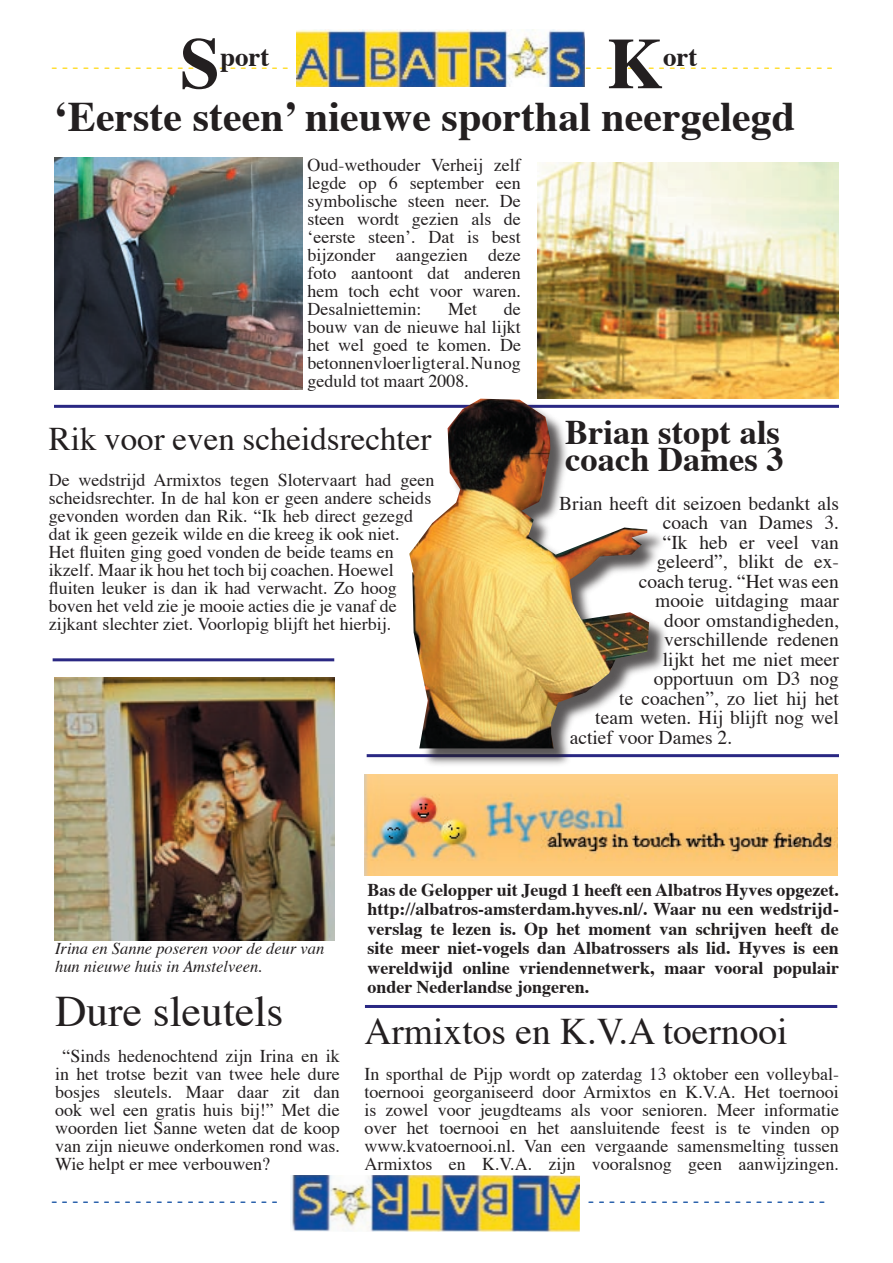
<style>
.page{position:relative;width:893px;height:1263px;background:#fff}
.page>*{position:absolute;margin:0;border:0;box-sizing:border-box;transform-origin:0 0}
.t1{font:700 72px "Times";color:#231f20}
.t2{font:43.5px "Times";color:#231f20}
.t3{font:700 42px "Times";color:#231f20}
.t4{font:37.5px "Times";color:#231f20}
.t5{font:700 34.5px/27px "Times";color:#231f20}
.t6{font:33px "Times";color:#231f20}
.t7{font:700 27px "Times";color:#231f20}
.t8{font:19.5px "Times";color:#231f20}
.t9{font:18px/18px "Times";color:#231f20;text-align:justify}
.t10{font:700 18px/19.5px "Times";color:#231f20;text-align:justify}
.t11{font:18px "Times";color:#ffda19}
.t12{font:18px "Times";color:#0f4da1}
.t13{font:italic 16.5px/18px "Times";color:#231f20}
</style>
<div class="page">
<img style="left:290px;top:1175px;width:290px;height:57px">
<img style="left:297px;top:30px;width:288px;height:56px">
<img style="left:365px;top:774px;width:472px;height:102px">
<img style="left:54px;top:157px;width:248px;height:233px">
<img style="left:54px;top:678px;width:280px;height:262px">
<img style="left:537px;top:162px;width:302px;height:237px">
<hr style="left:53px;top:658px;width:281px;height:3px;background:#2a2883">
<hr style="left:367px;top:754px;width:472px;height:3px;background:#2a2883">
<hr style="left:365px;top:1005px;width:472px;height:3px;background:#2a2883">
<hr style="left:54px;top:405px;width:785px;height:3px;background:#2a2883">
<div style="left:411px;top:399px;width:258px;height:370px;background:#231f20;opacity:.75"></div>
<img style="left:409px;top:399px;width:240px;height:349px">
<h1 class="t1" style="left:180px;top:16px;width:42px">S</h1>
<h3 class="t7" style="left:220px;top:39px;width:51px">port</h3>
<h1 class="t1" style="left:607px;top:16px;width:58px">K</h1>
<h3 class="t7" style="left:663px;top:39px;width:36px">ort</h3>
<p class="t11" style="left:52px;top:55px;width:238px">- - - - - - - - - - - - - - - - - - - - - - -</p>
<p class="t11" style="left:585px;top:55px;width:249px">- - - - - - - - - - - - - - - - - - - - - - - -</p>
<h3 class="t3" style="left:54px;top:88px;width:743px">ʻEerste steenʼ nieuwe sporthal neergelegd</h3>
<p class="t9" style="left:308px;top:157px;width:215px">Oud-wethouder Verheij zelf legde op 6 september een symbolische steen neer. De steen wordt gezien als de ʻeerste steenʼ. Dat is best bijzonder aangezien deze foto aantoont dat anderen hem toch echt voor waren.<br>Desalniettemin:</p>
<p class="t9" style="left:308px;top:301px;width:215px;text-indent:196px">de bouw van de nieuwe hal lijkt het wel goed te komen. De betonnenvloer ligt er al. Nu nog geduld tot maart 2008.</p>
<p class="t9" style="left:448px;top:301px;width:30px">Met</p>
<h3 class="t6" style="left:49px;top:418px;width:384px">Rik voor even scheidsrechter</h3>
<p class="t9" style="left:49px;top:472px;width:387px;text-align:left">De wedstrijd Armixtos tegen Slotervaart had geen scheidsrechter. In de hal kon er geen andere scheids gevonden worden dan Rik. “Ik heb direct gezegd dat ik geen gezeik wilde en die kreeg ik ook niet.<br>Het fluiten ging goed vonden de beide teams en ikzelf. Maar ik hou het toch bij coachen. Hoewel fluiten leuker is dan ik had verwacht. Zo hoog boven het veld zie je mooie acties die je vanaf de zijkant slechter ziet. Voorlopig blijft het hierbij.</p>
<h3 class="t5" style="left:565px;top:420px;width:220px">Brian stopt als coach Dames 3</h3>
<p class="t8" style="left:559px;top:491px;width:281px">Brian heeft dit seizoen bedankt als</p>
<p class="t8" style="left:663px;top:510px;width:178px">coach van Dames 3.</p>
<p class="t8" style="left:663px;top:530px;width:178px">“Ik heb er veel van</p>
<p class="t8" style="left:657px;top:549px;width:184px">geleerd”, blikt de ex-</p>
<p class="t8" style="left:639px;top:569px;width:202px">coach terug. “Het was een</p>
<p class="t8" style="left:655px;top:588px;width:185px">mooie uitdaging maar</p>
<p class="t8" style="left:664px;top:608px;width:176px">door omstandigheden,</p>
<p class="t8" style="left:664px;top:627px;width:176px">verschillende redenen</p>
<p class="t8" style="left:663px;top:647px;width:178px">lijkt het me niet meer</p>
<p class="t8" style="left:654px;top:666px;width:187px">opportuun om D3 nog</p>
<p class="t8" style="left:619px;top:686px;width:221px">te coachen”, zo liet hij het</p>
<p class="t8" style="left:595px;top:705px;width:245px">team weten. Hij blijft nog wel</p>
<p class="t8" style="left:570px;top:725px;width:164px">actief voor Dames 2.</p>
<p class="t13" style="left:55px;top:941px;width:271px">Irina en Sanne poseren voor de deur van hun nieuwe huis in Amstelveen.</p>
<h2 class="t2" style="left:55px;top:984px;width:230px">Dure sleutels</h2>
<p class="t9" style="left:55px;top:1048px;width:286px;text-indent:7px">“Sinds hedenochtend zijn Irina en ik in het trotse bezit van twee hele dure bosjes sleutels. Maar daar zit dan ook wel een gratis huis bij!” Met die woorden liet Sanne weten dat de koop van zijn nieuwe onderkomen rond was.<br>Wie helpt er mee verbouwen?</p>
<p class="t10" style="left:367px;top:880px;width:473px">Bas de Gelopper uit Jeugd 1 heeft een Albatros Hyves opgezet. http://albatros-amsterdam.hyves.nl/. Waar nu een wedstrijd&shy;verslag te lezen is. Op het moment van schrijven heeft de site meer niet-vogels dan Albatrossers als lid. Hyves is een wereldwijd online vriendennetwerk, maar vooral populair onder Nederlandse jongeren.</p>
<h3 class="t4" style="left:364px;top:1008px;width:425px">Armixtos en K.V.A toernooi</h3>
<p class="t9" style="left:364px;top:1066px;width:476px">In sporthal de Pijp wordt op zaterdag 13 oktober een volleybal&shy;toernooi georganiseerd door Armixtos en K.V.A. Het toernooi is zowel voor jeugdteams als voor senioren. Meer informatie over het toernooi en het aansluitende feest is te vinden op www.kvatoernooi.nl. Van een vergaande samensmelting tussen Armixtos en K.V.A. zijn vooralsnog geen aanwijzingen.</p>
<p class="t12" style="left:51px;top:1189px;width:228px">- - - - - - - - - - - - - - - - - - - - - -</p>
<p class="t12" style="left:588px;top:1189px;width:238px">- - - - - - - - - - - - - - - - - - - - - - -</p>
</div>
